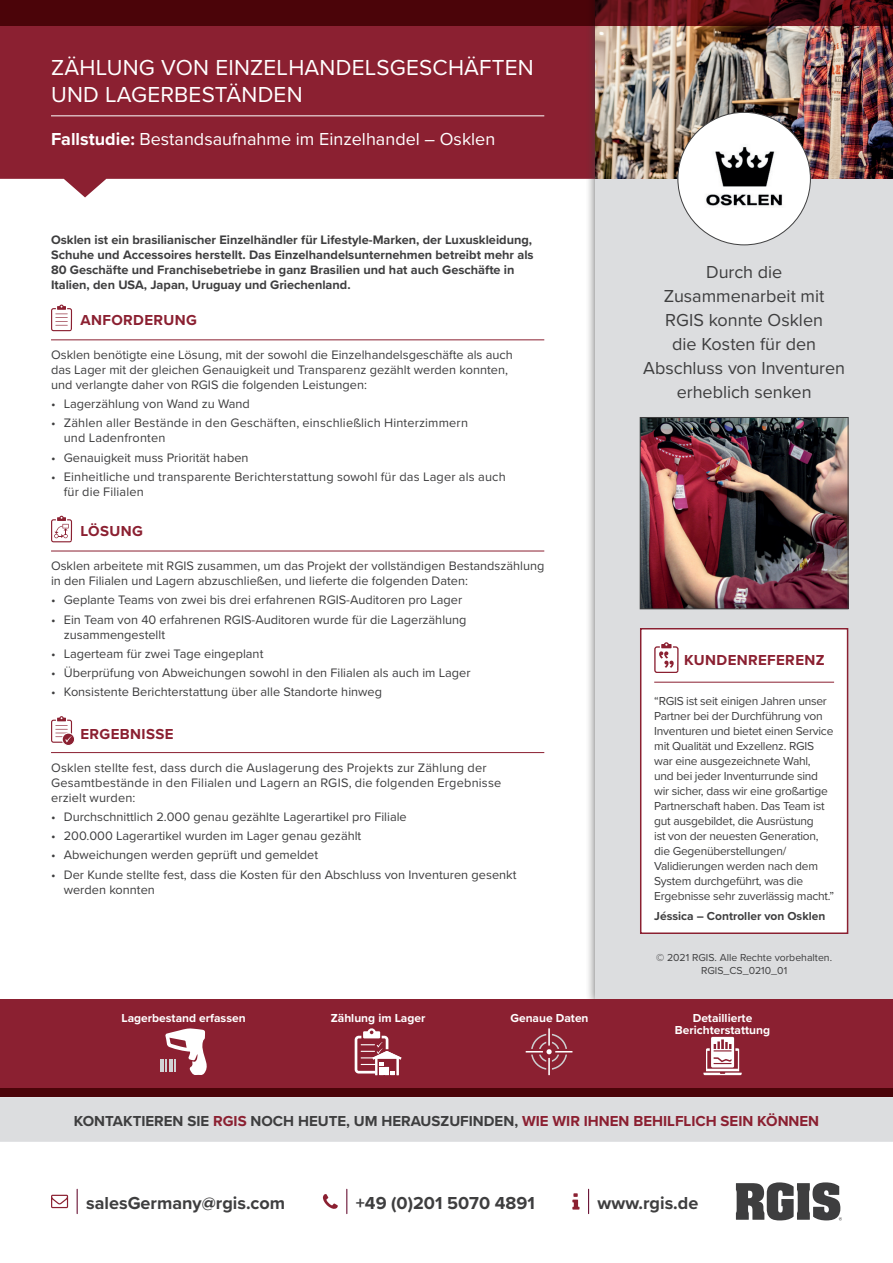
<style>
.page{position:relative;width:893px;height:1263px;background:#fff}
.page>*{position:absolute;margin:0;border:0;box-sizing:border-box;transform-origin:0 0}
.t1{font:22.5px/27px "Proxima Nova";letter-spacing:.01em;color:#fff}
.t2{font:18px/24px "Proxima Nova";color:#3e3e3f;text-align:center}
.t3{font:700 18px "Proxima Nova";color:#3e3e3f}
.t4{font:18px "Proxima Nova";color:#fff}
.t5{font:700 15px "Proxima Nova";color:#3e3e3f}
.t6{font:700 15px "Proxima Nova";letter-spacing:.025em;color:#8b2031}
.t7{font:12.75px/15px "Proxima Nova";color:#3e3e3f}
.t8{font:700 12.75px/15px "Proxima Nova";color:#3e3e3f}
.t9{font:12px/15px "Proxima Nova";letter-spacing:-.02em;color:#3e3e3f}
.t10{font:700 12px/12px "Proxima Nova";color:#fff;text-align:center}
.t11{font:700 12px "Proxima Nova";color:#3e3e3f}
.t12{font:10.5px/12.6px "Proxima Nova";color:#3e3e3f;text-align:center}
.s1{font-weight:700}
.s2{color:#8b2031}
</style>
<div class="page">
<svg style="left:588px;top:1189px;width:1px;height:24px"></svg>
<svg style="left:572px;top:1193px;width:7px;height:16px"></svg>
<svg style="left:77px;top:1189px;width:1px;height:24px"></svg>
<svg style="left:51px;top:1195px;width:17px;height:13px"></svg>
<svg style="left:346px;top:1189px;width:1px;height:24px"></svg>
<svg style="left:323px;top:1194px;width:15px;height:15px"></svg>
<svg style="left:736px;top:1182px;width:106px;height:38px"></svg>
<div style="left:0;top:1097px;width:893px;height:45px;background:#dcdddf"></div>
<svg style="left:0;top:26px;width:585px;height:171px;background:#973746"></svg>
<div style="left:585px;top:0;width:308px;height:1010px;background:#3e3e3f;opacity:.75"></div>
<div style="left:595px;top:0;width:298px;height:1001px;background:#dcdddf"></div>
<hr style="left:51px;top:116px;width:493px;height:1px;background:#fff">
<div style="left:0;top:999px;width:893px;height:98px;background:#8b2031"></div>
<img style="left:595px;top:26px;width:298px;height:153px">
<hr style="left:51px;top:340px;width:493px;height:1px;background:#8b2031">
<hr style="left:51px;top:551px;width:493px;height:1px;background:#8b2031">
<hr style="left:51px;top:752px;width:493px;height:1px;background:#8b2031">
<svg style="left:51px;top:305px;width:22px;height:26px"></svg>
<svg style="left:51px;top:516px;width:22px;height:26px"></svg>
<svg style="left:51px;top:716px;width:23px;height:29px"></svg>
<svg style="left:0;top:0;width:893px;height:26px;background:#4f080d"></svg>
<div style="left:0;top:1089px;width:893px;height:8px;background:#4b0409"></div>
<hr style="left:160px;top:1059px;width:4px;height:12px;background:#d1d2d4">
<svg style="left:165px;top:1028px;width:42px;height:47px"></svg>
<svg style="left:526px;top:1028px;width:46px;height:47px"></svg>
<svg style="left:355px;top:1028px;width:46px;height:47px"></svg>
<svg style="left:703px;top:1037px;width:39px;height:38px"></svg>
<img style="left:642px;top:419px;width:204px;height:188px">
<div style="left:640px;top:417px;width:208px;height:192px;border:1px solid #3e3e3f"></div>
<img style="left:678px;top:113px;width:132px;height:131px">
<div style="left:641px;top:629px;width:207px;height:304px;background:#fff"></div>
<hr style="left:654px;top:682px;width:180px;height:1px;background:#8b2031">
<svg style="left:654px;top:642px;width:25px;height:30px"></svg>
<div style="left:640px;top:628px;width:208px;height:306px;border:2px solid #8b2031"></div>
<h1 class="t1" style="left:51px;top:53px;width:484px">ZÄHLUNG VON EINZELHANDELSGESCHÄFTEN<br>UND LAGERBESTÄNDEN</h1>
<h2 class="t4" style="left:51px;top:125px;width:446px"><span class="s1">Fallstudie:</span> Bestandsaufnahme im Einzelhandel – Osklen</h2>
<p class="t8" style="left:51px;top:232px;width:484px">Osklen ist ein brasilianischer Einzelhändler für Lifestyle-Marken, der Luxuskleidung, Schuhe und Accessoires herstellt. Das Einzelhandelsunternehmen betreibt mehr als 80 Geschäfte und Franchisebetriebe in ganz Brasilien und hat auch Geschäfte in Italien, den USA, Japan, Uruguay und Griechenland.</p>
<p class="t6" style="left:80px;top:309px;width:118px">ANFORDERUNG</p>
<p class="t7" style="left:51px;top:346px;width:463px">Osklen benötigte eine Lösung, mit der sowohl die Einzelhandelsgeschäfte als auch das Lager mit der gleichen Genauigkeit und Transparenz gezählt werden konnten, und verlangte daher von RGIS die folgenden Leistungen:</p>
<p class="t7" style="left:51px;top:396px;width:200px">• Lagerzählung von Wand zu Wand</p>
<p class="t7" style="left:64px;top:415px;width:406px;text-indent:-13px">• Zählen aller Bestände in den Geschäften, einschließlich Hinterzimmern und Ladenfronten</p>
<p class="t7" style="left:51px;top:449px;width:199px">• Genauigkeit muss Priorität haben</p>
<p class="t7" style="left:64px;top:468px;width:443px;text-indent:-13px">• Einheitliche und transparente Berichterstattung sowohl für das Lager als auch für die Filialen</p>
<p class="t6" style="left:80px;top:520px;width:64px">LÖSUNG</p>
<p class="t7" style="left:51px;top:558px;width:495px">Osklen arbeitete mit RGIS zusammen, um das Projekt der vollständigen Bestandszählung in den Filialen und Lagern abzuschließen, und lieferte die folgenden Daten:</p>
<p class="t7" style="left:51px;top:592px;width:413px">• Geplante Teams von zwei bis drei erfahrenen RGIS-Auditoren pro Lager</p>
<p class="t7" style="left:64px;top:611px;width:404px;text-indent:-13px">• Ein Team von 40 erfahrenen RGIS-Auditoren wurde für die Lagerzählung zusammengestellt</p>
<p class="t7" style="left:51px;top:645px;width:214px">• Lagerteam für zwei Tage eingeplant</p>
<p class="t7" style="left:51px;top:665px;width:421px">• Überprüfung von Abweichungen sowohl in den Filialen als auch im Lager</p>
<p class="t7" style="left:51px;top:684px;width:333px">• Konsistente Berichterstattung über alle Standorte hinweg</p>
<p class="t6" style="left:80px;top:722px;width:95px">ERGEBNISSE</p>
<p class="t7" style="left:51px;top:759px;width:452px">Osklen stellte fest, dass durch die Auslagerung des Projekts zur Zählung der<br>Gesamtbestände in den Filialen und Lagern an RGIS, die folgenden Ergebnisse erzielt wurden:</p>
<p class="t7" style="left:51px;top:808px;width:357px">• Durchschnittlich 2.000 genau gezählte Lagerartikel pro Filiale</p>
<p class="t7" style="left:51px;top:828px;width:312px">• 200.000 Lagerartikel wurden im Lager genau gezählt</p>
<p class="t7" style="left:51px;top:847px;width:269px">• Abweichungen werden geprüft und gemeldet</p>
<p class="t7" style="left:64px;top:866px;width:454px;text-indent:-13px">• Der Kunde stellte fest, dass die Kosten für den Abschluss von Inventuren gesenkt werden konnten</p>
<h2 class="t2" style="left:643px;top:259px;width:203px">Durch die<br>Zusammenarbeit mit<br>RGIS konnte Osklen<br>die Kosten für den<br>Abschluss von Inventuren erheblich senken</h2>
<p class="t6" style="left:684px;top:649px;width:142px">KUNDENREFERENZ</p>
<p class="t9" style="left:654px;top:693px;width:181px">“RGIS ist seit einigen Jahren unser Partner bei der Durchführung von Inventuren und bietet einen Service mit Qualität und Exzellenz. RGIS war eine ausgezeichnete Wahl,<br>und bei jeder Inventurrunde sind wir sicher, dass wir eine großartige Partnerschaft haben. Das Team ist gut ausgebildet, die Ausrüstung<br>ist von der neuesten Generation, die Gegenüberstellungen/ Validierungen werden nach dem System durchgeführt, was die Ergebnisse sehr zuverlässig macht.”</p>
<p class="t11" style="left:654px;top:907px;width:173px">Jéssica – Controller von Osklen</p>
<p class="t12" style="left:656px;top:951px;width:177px">© 2021 RGIS. Alle Rechte vorbehalten.<br>RGIS_CS_0210_01</p>
<p class="t10" style="left:122px;top:1011px;width:126px">Lagerbestand erfassen</p>
<p class="t10" style="left:331px;top:1011px;width:96px">Zählung im Lager</p>
<p class="t10" style="left:510px;top:1011px;width:80px">Genaue Daten</p>
<p class="t10" style="left:675px;top:1011px;width:97px">Detaillierte<br>Berichterstattung</p>
<p class="t5" style="left:74px;top:1110px;width:747px">KONTAKTIEREN SIE <span class="s2">RGIS</span> NOCH HEUTE, UM HERAUSZUFINDEN, <span class="s2">WIE WIR IHNEN BEHILFLICH SEIN KÖNNEN</span></p>
<h2 class="t3" style="left:86px;top:1189px;width:201px">salesGermany@rgis.com</h2>
<h2 class="t3" style="left:356px;top:1189px;width:180px">+49 (0)201 5070 4891</h2>
<h2 class="t3" style="left:598px;top:1189px;width:102px">www.rgis.de</h2>
</div>
